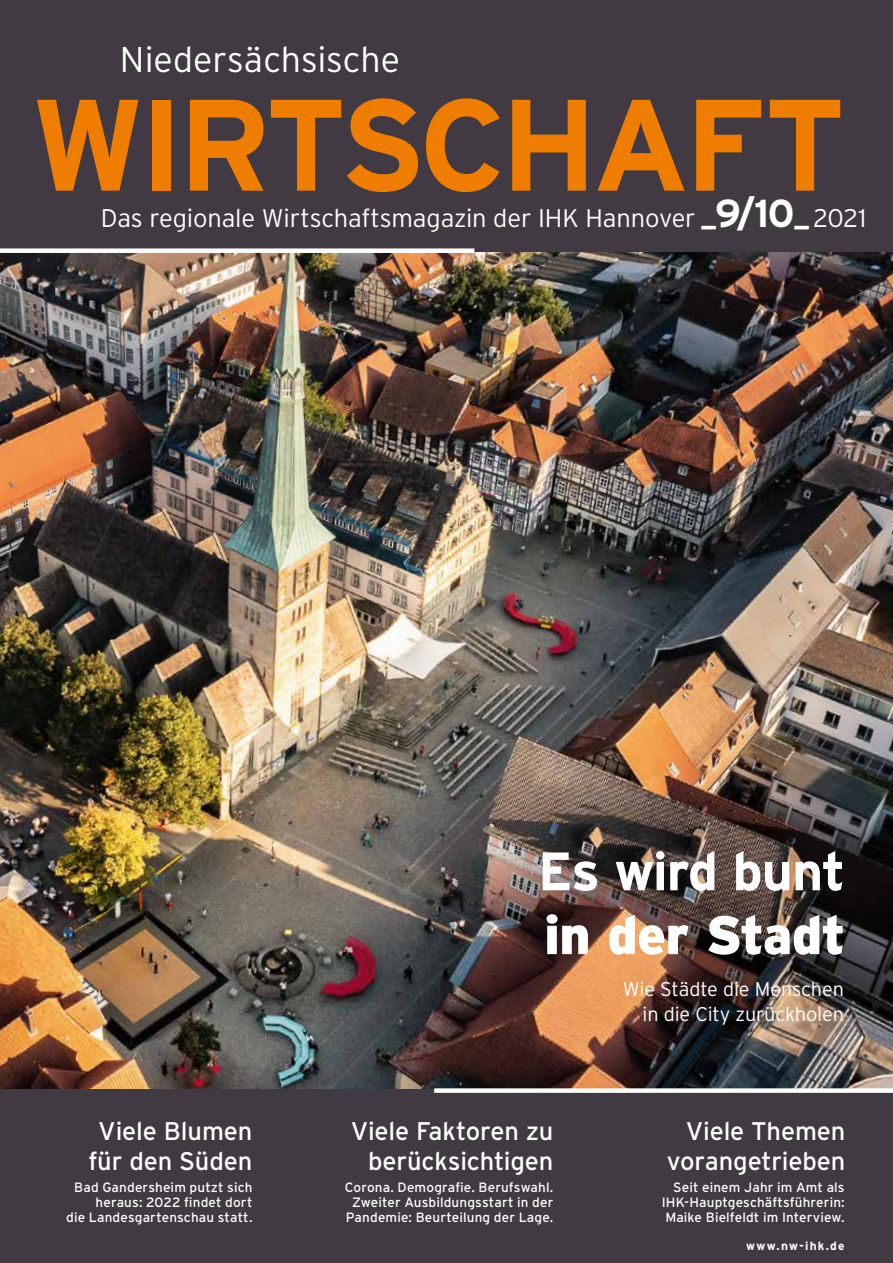
<style>
.page{position:relative;width:893px;height:1263px;background:#423a43}
.page>*{position:absolute;margin:0;border:0;box-sizing:border-box;transform-origin:0 0}
.t1{font:700 129.75px "Interstate";letter-spacing:-.045em;color:#ef7d00}
.t2{font:700 54px "Interstate";letter-spacing:-.025em;color:#fff}
.t3{font:900 54px "Interstate";letter-spacing:-.015em;color:#fff}
.t4{font:300 35.7px "Interstate";color:#fff}
.t5{font:25.5px/30px "Interstate";letter-spacing:-.005em;color:#fff;text-align:right}
.t6{font:300 25.5px "Interstate";letter-spacing:-.01em;color:#fff}
.t7{font:300 19.8px/25.5px "Interstate";letter-spacing:-.005em;color:#fff;text-align:right}
.t8{font:13.5px/15px "Interstate";letter-spacing:.01em;color:#fff;text-align:center}
.t9{font:700 12px "Interstate";letter-spacing:.095em;color:#fff}
.s1{font-family:"Myriad Pro";font-weight:900;font-size:33px}
.s2{font-weight:700;font-size:39px}
</style>
<div class="page">
<img style="left:0;top:253px;width:893px;height:836px">
<div style="left:0;top:248px;width:474px;height:5px;background:#fff"></div>
<div style="left:434px;top:1088px;width:459px;height:5px;background:#fff"></div>
<h3 class="t4" style="left:120px;top:38px;width:282px">Niedersächsische</h3>
<h1 class="t1" style="left:31px;top:66px;width:817px">WIRTSCHAFT</h1>
<h3 class="t6" style="left:101px;top:203px;width:767px">Das regionale Wirtschaftsmagazin der IHK Hannover <span class="s1">–</span><span class="s2">9/10</span><span class="s1">–</span>2021</h3>
<h2 class="t2" style="left:538px;top:838px;width:309px">Es wird bunt</h2>
<h2 class="t3" style="left:544px;top:902px;width:303px">in der Stadt</h2>
<h3 class="t7" style="left:623px;top:976px;width:223px">Wie Städte die Menschen in die City zurückholen</h3>
<h3 class="t5" style="left:88px;top:1115px;width:166px;text-align:center">Viele Blumen für den Süden</h3>
<h3 class="t5" style="left:667px;top:1115px;width:180px">Viele Themen vorangetrieben</h3>
<p class="t8" style="left:345px;top:1179px;width:210px">Corona. Demografie. Berufswahl.<br>Zweiter Ausbildungsstart in der<br>Pandemie: Beurteilung der Lage.</p>
<h3 class="t5" style="left:351px;top:1115px;width:204px">Viele Faktoren zu berücksichtigen</h3>
<p class="t8" style="left:66px;top:1179px;width:188px;text-align:right">Bad Gandersheim putzt sich heraus: 2022 findet dort<br>die Landesgartenschau statt.</p>
<p class="t8" style="left:662px;top:1180px;width:184px;text-align:justify;text-indent:12px">Seit einem Jahr im Amt als IHK-Hauptgeschäftsführerin:<br>Maike Bielfeldt im Interview.</p>
<p class="t9" style="left:746px;top:1239px;width:100px">www.nw-ihk.de</p>
</div>
